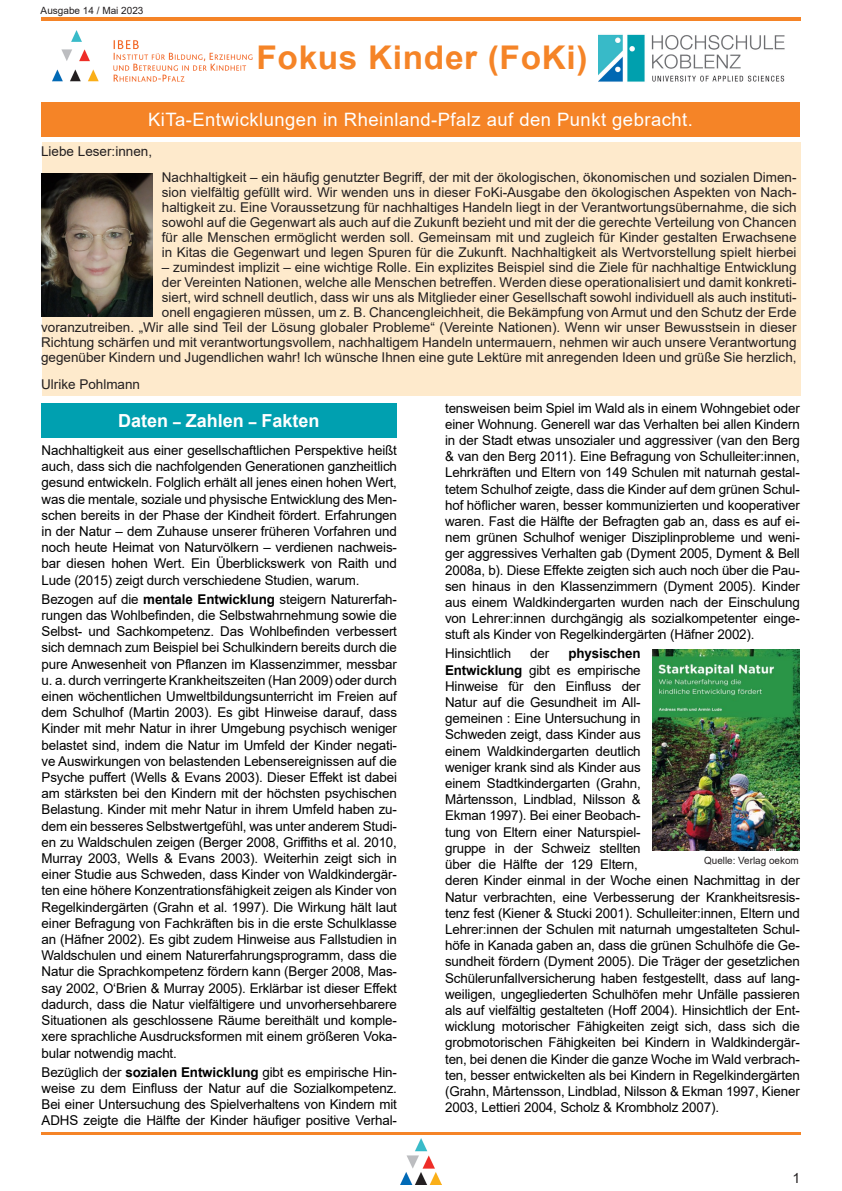
<style>
.page{position:relative;width:842px;height:1191px;background:#fff}
.page>*{position:absolute;margin:0;border:0;box-sizing:border-box;transform-origin:0 0}
.t1{font:700 32.7px "Arial";letter-spacing:.02em;color:#f58427}
.t2{font:18.5px "Arial";letter-spacing:.025em;color:#fff}
.t3{font:700 18px "Arial";color:#fff}
.t4{font:14px "Arial";color:#231f20}
.t5{font:13.5px/16.2px "Arial";letter-spacing:-.01em;color:#000;text-align:justify}
.t6{font:13.5px/15px "Arial";color:#231f20;text-align:justify}
.t7{font:10px "Arial";color:#231f20}
.s1{font-size:14px}
.s2{font-weight:700}
</style>
<div class="page">
<hr style="left:41px;top:17px;width:760px;height:4px;background:#f58427">
<img style="left:401px;top:1138px;width:40px;height:46px">
<hr style="left:41px;top:1132px;width:760px;height:2px;background:#f58427">
<div style="left:41px;top:102px;width:759px;height:34px;background:#f58427"></div>
<img style="left:53px;top:30px;width:199px;height:52px">
<img style="left:599px;top:34px;width:186px;height:48px">
<div style="left:42px;top:142px;width:759px;height:253px;background:#feeacc"></div>
<div style="left:41px;top:403px;width:356px;height:34px;background:#00a0b0"></div>
<img style="left:652px;top:649px;width:147px;height:201px">
<img style="left:42px;top:174px;width:111px;height:142px">
<p class="t7" style="left:41px;top:3px;width:104px">Ausgabe 14 / Mai 2023</p>
<p class="t1" style="left:257px;top:34px;width:333px">Fokus Kinder (FoKi)</p>
<p class="t2" style="left:148px;top:107px;width:546px">KiTa-Entwicklungen in Rheinland-Pfalz auf den Punkt gebracht.</p>
<p class="t6" style="left:41px;top:143px;width:113px">Liebe Leser:innen,</p>
<p class="t6" style="left:162px;top:169px;width:636px">Nachhaltigkeit – ein häufig genutzter Begriff, der mit der ökologischen, ökonomischen und sozialen Dimen&shy;sion vielfältig gefüllt wird. Wir wenden uns in dieser FoKi-Ausgabe den ökologischen Aspekten von Nach&shy;haltigkeit zu. Eine Voraussetzung für nachhaltiges Handeln liegt in der Verantwortungsübernahme, die sich sowohl auf die Gegenwart als auch auf die Zukunft bezieht und mit der die gerechte Verteilung von Chancen für alle Menschen ermöglicht werden soll. Gemeinsam mit und zugleich für Kinder gestalten Erwachsene in Kitas die Gegenwart und legen Spuren für die Zukunft. Nachhaltigkeit als Wertvorstellung spielt hierbei</p>
<p class="t6" style="left:41px;top:259px;width:757px;text-align:right">– zumindest implizit – eine wichtige Rolle. Ein explizites Beispiel sind die Ziele für nachhaltige Entwicklung<br>der Vereinten Nationen, welche alle Menschen betreffen. Werden diese operationalisiert und damit konkreti-<br>siert, wird schnell deutlich, dass wir uns als Mitglieder einer Gesellschaft sowohl individuell als auch instituti-<br>onell engagieren müssen, um z. B. Chancengleichheit, die Bekämpfung von Armut und den Schutz der Erde<br>voranzutreiben. „Wir alle sind Teil der Lösung globaler Probleme“ (Vereinte Nationen). Wenn wir unser Bewusstsein in dieser Richtung schärfen und mit verantwortungsvollem, nachhaltigem Handeln untermauern, nehmen wir auch unsere Verantwortung gegenüber Kindern und Jugendlichen wahr! Ich wünsche Ihnen eine gute Lektüre mit anregenden Ideen und grüße Sie herzlich,</p>
<p class="t6" style="left:41px;top:376px;width:101px">Ulrike Pohlmann</p>
<p class="t5" style="left:445px;top:399px;width:356px">tensweisen beim Spiel im Wald als in einem Wohngebiet oder einer Wohnung. Generell war das Verhalten bei allen Kindern in der Stadt etwas unsozialer und aggressiver (van den Berg &amp; van den Berg 2011). Eine Befragung von Schulleiter:innen, Lehrkräften und Eltern von 149 Schulen mit naturnah gestal&shy;tetem Schulhof zeigte, dass die Kinder auf dem grünen Schul&shy;hof höflicher waren, besser kommunizierten und kooperativer waren. Fast die Hälfte der Befragten gab an, dass es auf ei&shy;nem grünen Schulhof weniger Disziplinprobleme und weni&shy;ger aggressives Verhalten gab (Dyment 2005, Dyment &amp; Bell 2008a, b). Diese Effekte zeigten sich auch noch über die Pau&shy;sen hinaus in den Klassenzimmern (Dyment 2005). Kinder aus einem Waldkindergarten wurden nach der Einschulung von Lehrer:innen durchgängig als sozialkompetenter einge&shy;stuft als Kinder von Regelkindergärten (Häfner 2002).</p>
<p class="t5" style="left:445px;top:645px;width:68px">Hinsichtlich</p>
<p class="t5" style="left:530px;top:645px;width:21px">der</p>
<p class="t3" style="left:118px;top:407px;width:203px">Daten <span class="s1">–</span> Zahlen <span class="s1">–</span> Fakten</p>
<p class="t5" style="left:42px;top:442px;width:357px">Nachhaltigkeit aus einer gesellschaftlichen Perspektive heißt auch, dass sich die nachfolgenden Generationen ganzheitlich gesund entwickeln. Folglich erhält all jenes einen hohen Wert, was die mentale, soziale und physische Entwicklung des Men&shy;schen bereits in der Phase der Kindheit fördert. Erfahrungen in der Natur – dem Zuhause unserer früheren Vorfahren und noch heute Heimat von Naturvölkern – verdienen nachweis&shy;bar diesen hohen Wert. Ein Überblickswerk von Raith und Lude (2015) zeigt durch verschiedene Studien, warum.</p>
<p class="t5" style="left:42px;top:591px;width:357px">Bezogen auf die <span class="s2">mentale Entwicklung</span> steigern Naturerfah&shy;rungen das Wohlbefinden, die Selbstwahrnehmung sowie die Selbst- und Sachkompetenz. Das Wohlbefinden verbessert sich demnach zum Beispiel bei Schulkindern bereits durch die pure Anwesenheit von Pflanzen im Klassenzimmer, messbar u. a. durch verringerte Krankheitszeiten (Han 2009) oder durch einen wöchentlichen Umweltbildungsunterricht im Freien auf dem Schulhof (Martin 2003). Es gibt Hinweise darauf, dass Kinder mit mehr Natur in ihrer Umgebung psychisch weniger belastet sind, indem die Natur im Umfeld der Kinder negati&shy;ve Auswirkungen von belastenden Lebensereignissen auf die Psyche puffert (Wells &amp; Evans 2003). Dieser Effekt ist dabei am stärksten bei den Kindern mit der höchsten psychischen Belastung. Kinder mit mehr Natur in ihrem Umfeld haben zu&shy;dem ein besseres Selbstwertgefühl, was unter anderem Studi&shy;en zu Waldschulen zeigen (Berger 2008, Griffiths et al. 2010, Murray 2003, Wells &amp; Evans 2003). Weiterhin zeigt sich in einer Studie aus Schweden, dass Kinder von Waldkindergär&shy;ten eine höhere Konzentrationsfähigkeit zeigen als Kinder von Regelkindergärten (Grahn et al. 1997). Die Wirkung hält laut einer Befragung von Fachkräften bis in die erste Schulklasse an (Häfner 2002). Es gibt zudem Hinweise aus Fallstudien in Waldschulen und einem Naturerfahrungsprogramm, dass die Natur die Sprachkompetenz fördern kann (Berger 2008, Mas&shy;say 2002, O‘Brien &amp; Murray 2005). Erklärbar ist dieser Effekt dadurch, dass die Natur vielfältigere und unvorhersehbarere Situationen als geschlossene Räume bereithält und komple&shy;xere sprachliche Ausdrucksformen mit einem größeren Voka&shy;bular notwendig macht.</p>
<p class="t5" style="left:42px;top:1063px;width:357px">Bezüglich der <span class="s2">sozialen Entwicklung</span> gibt es empirische Hin&shy;weise zu dem Einfluss der Natur auf die Sozialkompetenz.<br>Bei einer Untersuchung des Spielverhaltens von Kindern mit ADHS zeigte die Hälfte der Kinder häufiger positive Verhal-</p>
<p class="t5" style="left:445px;top:645px;width:356px;text-align:left;text-indent:123px"><span class="s2">physischen<br>Entwicklung</span> gibt es empirische<br>Hinweise für den Einfluss der<br>Natur auf die Gesundheit im All-<br>gemeinen : Eine Untersuchung in<br>Schweden zeigt, dass Kinder aus<br>einem Waldkindergarten deutlich<br>weniger krank sind als Kinder aus<br>einem Stadtkindergarten (Grahn,<br>Mårtensson, Lindblad, Nilsson &amp;<br>Ekman 1997). Bei einer Beobach-<br>tung von Eltern einer Naturspiel-<br>gruppe in der Schweiz stellten<br>über die Hälfte der 129 Eltern,<br>deren Kinder einmal in der Woche einen Nachmittag in der Natur verbrachten, eine Verbesserung der Krankheitsresis&shy;tenz fest (Kiener &amp; Stucki 2001). Schulleiter:innen, Eltern und Lehrer:innen der Schulen mit naturnah umgestalteten Schul&shy;höfe in Kanada gaben an, dass die grünen Schulhöfe die Ge&shy;sundheit fördern (Dyment 2005). Die Träger der gesetzlichen Schülerunfallversicherung haben festgestellt, dass auf lang&shy;weiligen, ungegliederten Schulhöfen mehr Unfälle passieren als auf vielfältig gestalteten (Hoff 2004). Hinsichtlich der Ent&shy;wicklung motorischer Fähigkeiten zeigt sich, dass sich die grobmotorischen Fähigkeiten bei Kindern in Waldkindergär&shy;ten, bei denen die Kinder die ganze Woche im Wald verbrach&shy;ten, besser entwickelten als bei Kindern in Regelkindergärten (Grahn, Mårtensson, Lindblad, Nilsson &amp; Ekman 1997, Kiener 2003, Lettieri 2004, Scholz &amp; Krombholz 2007).</p>
<p class="t7" style="left:704px;top:853px;width:96px">Quelle: Verlag oekom</p>
<p class="t4" style="left:792px;top:1168px;width:9px">1</p>
</div>
